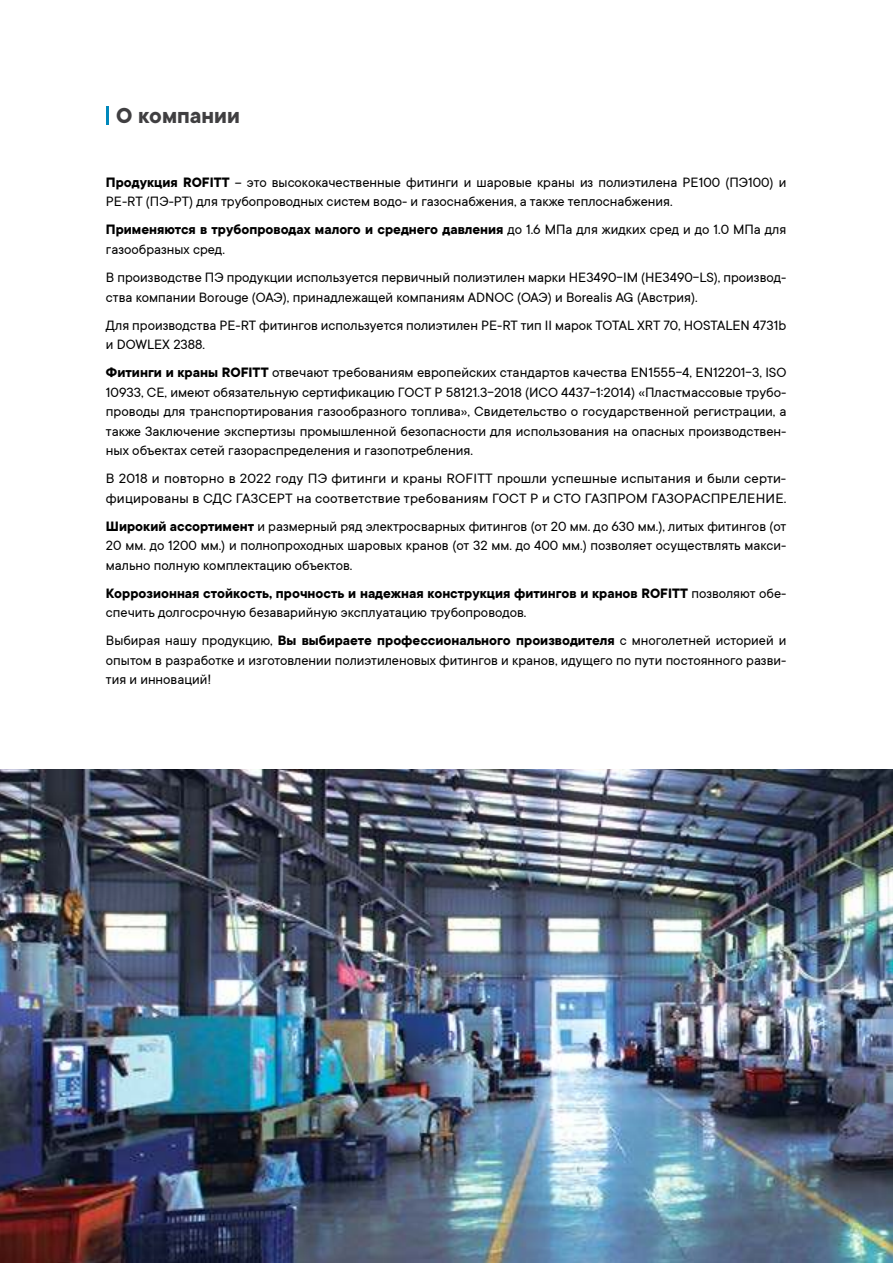
<style>
.page{position:relative;width:893px;height:1263px;background:#fff}
.page>*{position:absolute;margin:0;border:0;box-sizing:border-box;transform-origin:0 0}
.t1{font:700 24px "TT Commons";color:#403f41}
.t2{font:15px/19.5px "TT Commons";color:#000}
.t3{font:700 15px/19.5px "TT Commons";color:#000}
.s1{font-weight:700}
.s2{font-weight:400}
</style>
<div class="page">
<img style="left:0;top:770px;width:893px;height:493px">
<hr style="left:106px;top:106px;width:3px;height:19px;background:#08b">
<h1 class="t1" style="left:116px;top:102px;width:125px">О компании</h1>
<p class="t2" style="left:106px;top:173px;width:682px"><span class="s1">Продукция ROFITT</span> – это высококачественные фитинги и шаровые краны из полиэтилена PE100 (ПЭ100) и<br>PE-RT (ПЭ-РТ) для трубопроводных систем водо- и газоснабжения, а также теплоснабжения.</p>
<p class="t2" style="left:106px;top:220px;width:682px"><span class="s1">Применяются в трубопроводах малого и среднего давления</span> до 1.6 МПа для жидких сред и до 1.0 МПа для газообразных сред.</p>
<p class="t2" style="left:106px;top:268px;width:682px">В производстве ПЭ продукции используется первичный полиэтилен марки HE3490-IM (HE3490-LS), производ&shy;ства компании Borouge (ОАЭ), принадлежащей компаниям ADNOC (ОАЭ) и Borealis AG (Австрия).</p>
<p class="t2" style="left:106px;top:315px;width:682px">Для производства PE-RT фитингов используется полиэтилен PE-RT тип II марок TOTAL XRT 70, HOSTALEN 4731b и DOWLEX 2388.</p>
<p class="t2" style="left:106px;top:363px;width:682px;text-align:justify"><span class="s1">Фитинги и краны ROFITT</span> отвечают требованиям европейских стандартов качества EN1555-4, EN12201-3, ISO 10933, CE, имеют обязательную сертификацию ГОСТ Р 58121.3-2018 (ИСО 4437-1:2014) «Пластмассовые трубо&shy;проводы для транспортирования газообразного топлива», Свидетельство о государственной регистрации, а также Заключение экспертизы промышленной безопасности для использования на опасных производствен&shy;ных объектах сетей газораспределения и газопотребления.</p>
<p class="t2" style="left:106px;top:469px;width:682px">В 2018 и повторно в 2022 году ПЭ фитинги и краны ROFITT прошли успешные испытания и были серти&shy;фицированы в СДС ГАЗСЕРТ на соответствие требованиям ГОСТ Р и СТО ГАЗПРОМ ГАЗОРАСПРЕЛЕНИЕ.</p>
<p class="t2" style="left:106px;top:516px;width:682px;text-align:justify"><span class="s1">Широкий ассортимент</span> и размерный ряд электросварных фитингов (от 20 мм. до 630 мм.), литых фитингов (от 20 мм. до 1200 мм.) и полнопроходных шаровых кранов (от 32 мм. до 400 мм.) позволяет осуществлять макси&shy;мально полную комплектацию объектов.</p>
<p class="t3" style="left:106px;top:583px;width:682px">Коррозионная стойкость, прочность и надежная конструкция фитингов и кранов ROFITT <span class="s2">позволяют обе&shy;спечить долгосрочную безаварийную эксплуатацию трубопроводов.</span></p>
<p class="t2" style="left:106px;top:631px;width:682px;text-align:justify">Выбирая нашу продукцию, <span class="s1">Вы выбираете профессионального производителя</span> с многолетней историей и опытом в разработке и изготовлении полиэтиленовых фитингов и кранов, идущего по пути постоянного разви&shy;тия и инноваций!</p>
</div>
